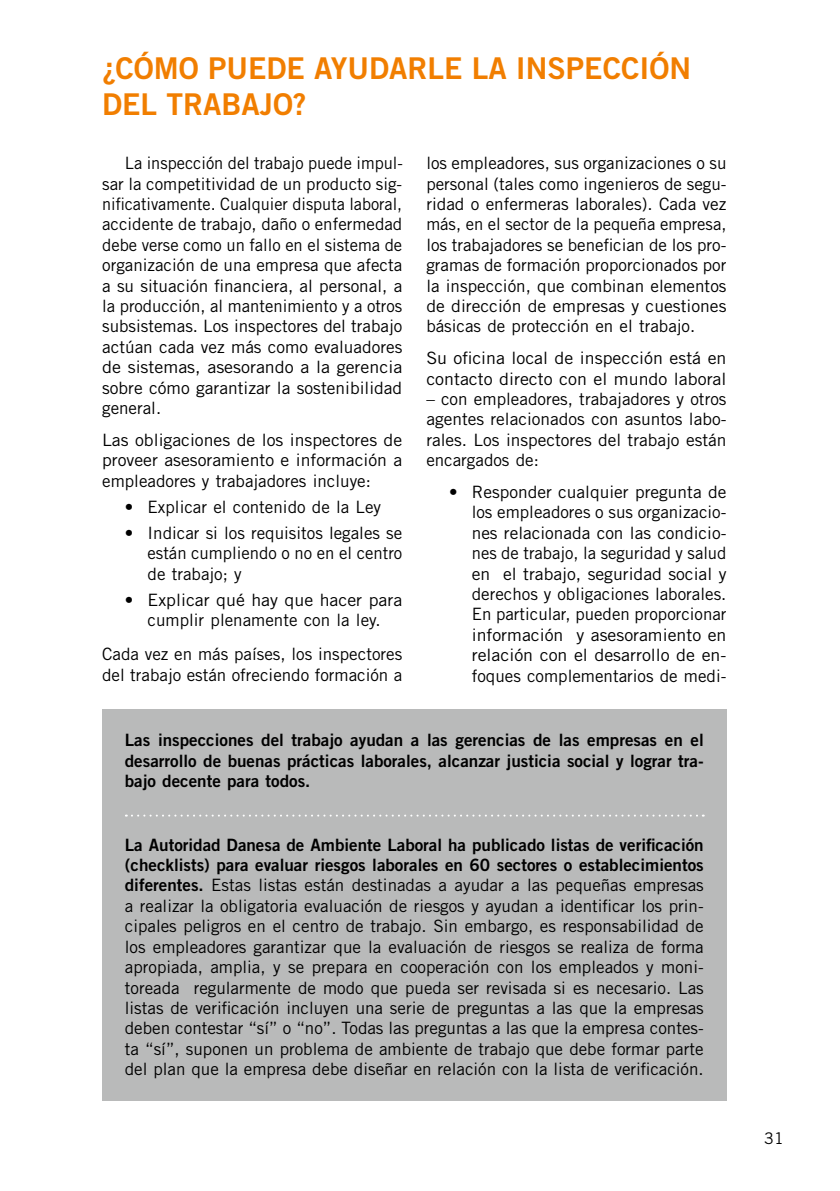
<style>
.page{position:relative;width:840px;height:1191px;background:#fff}
.page>*{position:absolute;margin:0;border:0;box-sizing:border-box;transform-origin:0 0}
.t1{font:30px "Trade Gothic LT Std Bd 2";color:#f17e00}
.t2{font:17px/20.4px "Trade Gothic LT Std";color:#000;text-align:justify}
.t3{font:17px/20.4px "Trade Gothic LT Std Bd 2";color:#000;text-align:justify}
.t4{font:17px/20.4px "Trade Gothic LT Std";color:#000;text-align:justify;scale:1.04 1}
.t5{font:17px/20.4px "Trade Gothic LT Std";color:#000;scale:1.05 1}
.t6{font:16px "Trade Gothic LT Std";color:#000}
.s1{font-family:"Trade Gothic LT Std Bd 2"}
</style>
<div class="page">
<div style="left:102px;top:709px;width:624px;height:391px;background:#b9baba"></div>
<svg style="left:126px;top:814px;width:577px;height:2px"></svg>
<h1 class="t1" style="left:102px;top:49px;width:54px">¿Cómo</h1>
<h1 class="t1" style="left:208px;top:49px;width:20px">puede</h1>
<h1 class="t1" style="left:314px;top:49px;width:20px">ayudarle</h1>
<h1 class="t1" style="left:471px;top:49px;width:63px">la inspección</h1>
<h1 class="t1" style="left:102px;top:85px;width:84px">de L trabajo</h1>
<h1 class="t1" style="left:293px;top:85px;width:15px">?</h1>
<p class="t2" style="left:102px;top:153px;width:302px;text-indent:23px">La inspección del trabajo puede impul&shy;sar la competitividad de un producto sig&shy;nificativamente. Cualquier disputa laboral, accidente de trabajo, daño o enfermedad debe verse como un fallo en el sistema de organización de una empresa que afecta a su situación financiera, al personal, a la producción, al mantenimiento y a otros subsistemas. Los inspectores del trabajo actúan cada vez más como evaluadores de sistemas, asesorando a la gerencia sobre cómo garantizar la sostenibilidad general.</p>
<p class="t4" style="left:102px;top:429px;width:290px">Las obligaciones de los inspectores de proveer asesoramiento e información a empleadores y trabajadores incluye:</p>
<p class="t2" style="left:125px;top:496px;width:257px">• Explicar el contenido de la Ley</p>
<p class="t2" style="left:147px;top:522px;width:256px;text-indent:-23px">• Indicar si los requisitos legales se están cumpliendo o no en el centro de trabajo; y</p>
<p class="t2" style="left:125px;top:589px;width:279px;text-align:center">• Explicar qué hay que hacer para cumplir plenamente con la ley.</p>
<p class="t2" style="left:102px;top:643px;width:301px">Cada vez en más países, los inspectores del trabajo están ofreciendo formación a</p>
<p class="t2" style="left:426px;top:153px;width:301px">los empleadores, sus organizaciones o su personal (tales como ingenieros de segu&shy;ridad o enfermeras laborales). Cada vez más, en el sector de la pequeña empresa, los trabajadores se benefician de los pro&shy;gramas de formación proporcionados por la inspección, que combinan elementos de dirección de empresas y cuestiones básicas de protección en el trabajo.</p>
<p class="t5" style="left:426px;top:348px;width:287px">Su oficina local de inspección está en contacto directo con el mundo laboral</p>
<p class="t2" style="left:426px;top:388px;width:301px">– con empleadores, trabajadores y otros agentes relacionados con asuntos labo&shy;rales. Los inspectores del trabajo están encargados de:</p>
<p class="t2" style="left:471px;top:481px;width:256px;text-indent:-23px">• Responder cualquier pregunta de los empleadores o sus organizacio&shy;nes relacionada con las condicio&shy;nes de trabajo, la seguridad y salud en el trabajo, seguridad social y derechos y obligaciones laborales.<br>En particular, pueden proporcionar información y asesoramiento en relación con el desarrollo de en&shy;foques complementarios de medi-</p>
<p class="t3" style="left:125px;top:729px;width:580px">Las inspecciones del trabajo ayudan a las gerencias de las empresas en el desarrollo de buenas prácticas laborales, alcanzar justicia social y lograr tra&shy;bajo decente para todos.</p>
<p class="t3" style="left:125px;top:834px;width:580px">La Autoridad Danesa de Ambiente Laboral ha publicado listas de verificación (checklists) para evaluar riesgos laborales en 60 sectores o establecimientos</p>
<p class="t2" style="left:125px;top:875px;width:580px"><span class="s1">diferentes.</span> Estas listas están destinadas a ayudar a las pequeñas empresas a realizar la obligatoria evaluación de riesgos y ayudan a identificar los prin&shy;cipales peligros en el centro de trabajo. Sin embargo, es responsabilidad de los empleadores garantizar que la evaluación de riesgos se realiza de forma apropiada, amplia, y se prepara en cooperación con los empleados y moni&shy;toreada regularmente de modo que pueda ser revisada si es necesario. Las listas de verificación incluyen una serie de preguntas a las que la empresas deben contestar “sí” o “no”. Todas las preguntas a las que la empresa contes&shy;ta “sí”, suponen un problema de ambiente de trabajo que debe formar parte del plan que la empresa debe diseñar en relación con la lista de verificación.</p>
<p class="t6" style="left:763px;top:1128px;width:21px">31</p>
</div>
